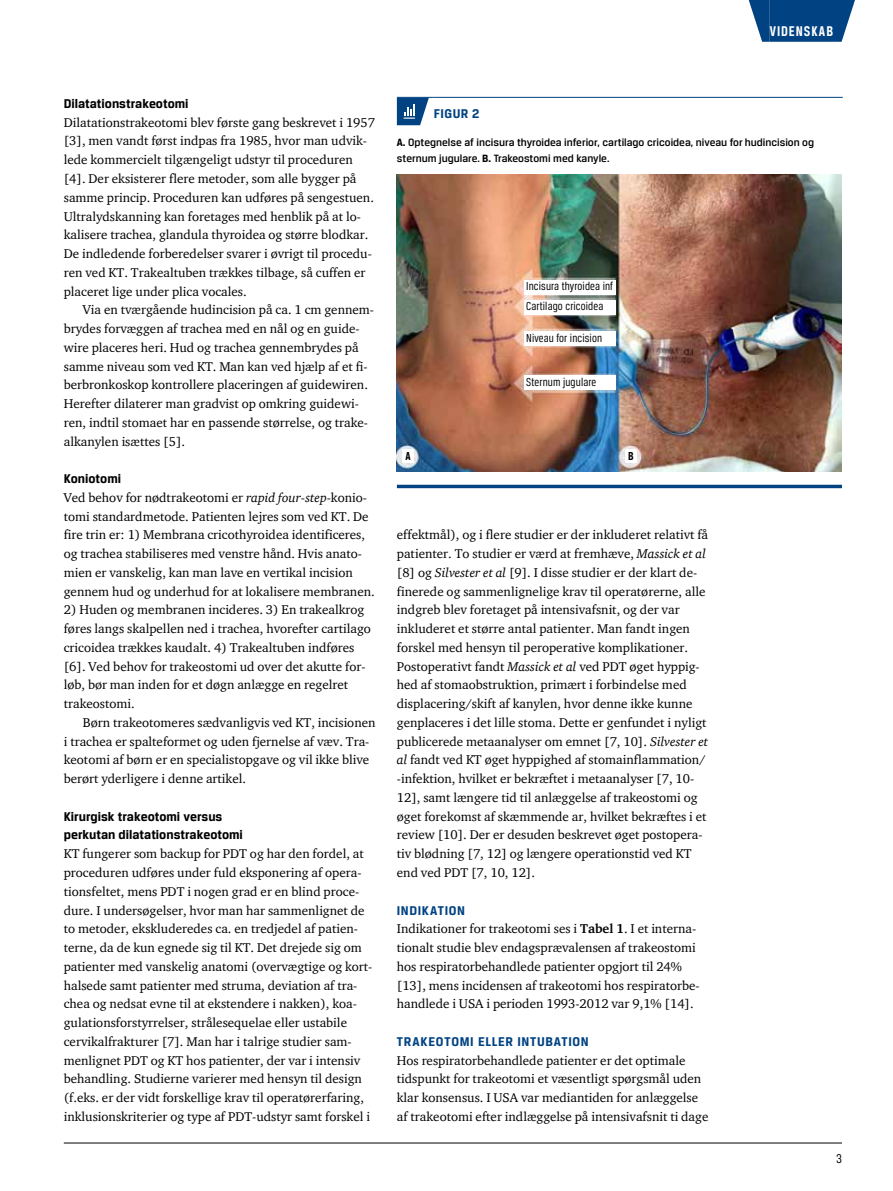
<style>
.page{position:relative;width:893px;height:1191px;background:#fff}
.page>*{position:absolute;margin:0;border:0;box-sizing:border-box;transform-origin:0 0}
.t1{font:700 15px "Breuer Condensed";letter-spacing:.065em;color:#fff}
.t2{font:700 13.5px/18.8px "Breuer Text";color:#000}
.t3{font:700 13.5px "Breuer Text";letter-spacing:.05em;color:#004282}
.t4{font:13.5px "Breuer Condensed";color:#000}
.t5{font:13.05px/18.8px "ITC Charter Com";color:#000}
.t6{font:12.3px/20px "Breuer Condensed";letter-spacing:.01em;color:#000}
.t7{font:700 12.3px "Breuer Condensed";color:#000}
.t8{font:500 11.25px/15.8px "Breuer Text";color:#000}
.s1{font-style:italic}
.s2{font-weight:700}
</style>
<div class="page">
<hr style="left:64px;top:1142px;width:778px;height:1px;background:#000">
<div style="left:770px;top:0;width:64px;height:42px;background:#004282"></div>
<svg style="left:749px;top:0;width:21px;height:42px"></svg>
<svg style="left:834px;top:0;width:21px;height:42px"></svg>
<hr style="left:397px;top:97px;width:37px;height:1px;background:#004282">
<hr style="left:434px;top:97px;width:409px;height:1px;background:#004282">
<svg style="left:397px;top:98px;width:32px;height:27px"></svg>
<img style="left:397px;top:175px;width:445px;height:296px">
<div style="left:524px;top:280px;width:91px;height:14px;background:#fff"></div>
<div style="left:524px;top:300px;width:91px;height:14px;background:#fff"></div>
<div style="left:524px;top:331px;width:91px;height:14px;background:#fff"></div>
<div style="left:524px;top:375px;width:91px;height:15px;background:#fff"></div>
<div style="left:402px;top:449px;width:12px;height:14px;background:#fff"></div>
<div style="left:625px;top:449px;width:12px;height:14px;background:#fff"></div>
<hr style="left:397px;top:485px;width:445px;height:3px;background:#004282">
<p class="t1" style="left:770px;top:23px;width:65px">VIDENSKAB</p>
<p class="t2" style="left:64px;top:94px;width:126px">Dilatationstrakeotomi</p>
<p class="t5" style="left:64px;top:113px;width:313px">Dilatationstrakeotomi blev første gang beskrevet i 1957 [3], men vandt først indpas fra 1985, hvor man udvik&shy;lede kommercielt tilgængeligt udstyr til proceduren [4]. Der eksisterer flere metoder, som alle bygger på samme princip. Proceduren kan udføres på sengestuen.<br>Ultralydskanning kan foretages med henblik på at lo&shy;kalisere trachea, glandula thyroidea og større blodkar.<br>De indledende forberedelser svarer i øvrigt til procedu&shy;ren ved KT. Trakealtuben trækkes tilbage, så cuffen er placeret lige under plica vocales.</p>
<p class="t5" style="left:64px;top:300px;width:312px;text-indent:19px">Via en tværgående hudincision på ca. 1 cm gennem&shy;brydes forvæggen af trachea med en nål og en guide&shy;wire placeres heri. Hud og trachea gennembrydes på samme niveau som ved KT. Man kan ved hjælp af et fi&shy;berbronkoskop kontrollere placeringen af guidewiren.<br>Herefter dilaterer man gradvist op omkring guidewi&shy;ren, indtil stomaet har en passende størrelse, og trake&shy;alkanylen isættes [5].</p>
<p class="t2" style="left:64px;top:469px;width:59px">Koniotomi</p>
<p class="t5" style="left:64px;top:488px;width:312px">Ved behov for nødtrakeotomi er <span class="s1">rapid four-step</span>-konio&shy;tomi standardmetode. Patienten lejres som ved KT. De fire trin er: 1) Membrana cricothyroidea identificeres, og trachea stabiliseres med venstre hånd. Hvis anato&shy;mien er vanskelig, kan man lave en vertikal incision gennem hud og underhud for at lokalisere membranen.</p>
<p class="t5" style="left:64px;top:600px;width:309px">2) Huden og membranen incideres. 3) En trakealkrog føres langs skalpellen ned i trachea, hvorefter cartilago cricoidea trækkes kaudalt. 4) Trakealtuben indføres [6]. Ved behov for trakeostomi ud over det akutte for&shy;løb, bør man inden for et døgn anlægge en regelret trakeostomi.</p>
<p class="t5" style="left:64px;top:713px;width:313px;text-indent:19px">Børn trakeotomeres sædvanligvis ved KT, incisionen i trachea er spalteformet og uden fjernelse af væv. Tra&shy;keotomi af børn er en specialistopgave og vil ikke blive berørt yderligere i denne artikel.</p>
<p class="t2" style="left:64px;top:806px;width:181px">Kirurgisk trakeotomi versus perkutan dilatationstrakeotomi</p>
<p class="t5" style="left:64px;top:844px;width:310px">KT fungerer som backup for PDT og har den fordel, at proceduren udføres under fuld eksponering af opera&shy;tionsfeltet, mens PDT i nogen grad er en blind proce&shy;dure. I undersøgelser, hvor man har sammenlignet de to metoder, ekskluderedes ca. en tredjedel af patien&shy;terne, da de kun egnede sig til KT. Det drejede sig om patienter med vanskelig anatomi (overvægtige og kort&shy;halsede samt patienter med struma, deviation af tra&shy;chea og nedsat evne til at ekstendere i nakken), koa&shy;gulationsforstyrrelser, strålesequelae eller ustabile cervikalfrakturer [7]. Man har i talrige studier sam&shy;menlignet PDT og KT hos patienter, der var i intensiv behandling. Studierne varierer med hensyn til design (f.eks. er der vidt forskellige krav til operatørerfaring, inklusionskriterier og type af PDT-udstyr samt forskel i</p>
<p class="t3" style="left:434px;top:106px;width:47px">Figur 2</p>
<p class="t8" style="left:397px;top:135px;width:419px"><span class="s2">A.</span> Optegnelse af incisura thyroidea inferior, cartilago cricoidea, niveau for hudincision og sternum jugulare. <span class="s2">B.</span> Trakeostomi med kanyle.</p>
<p class="t6" style="left:526px;top:276px;width:88px">Incisura thyroidea inf<br>Cartilago cricoidea</p>
<p class="t6" style="left:526px;top:327px;width:77px">Niveau for incision</p>
<p class="t6" style="left:526px;top:372px;width:72px">Sternum jugulare</p>
<p class="t7" style="left:405px;top:449px;width:6px">A</p>
<p class="t7" style="left:628px;top:449px;width:6px">B</p>
<p class="t5" style="left:397px;top:525px;width:313px">effektmål), og i flere studier er der inkluderet relativt få patienter. To studier er værd at fremhæve, <span class="s1">Massick et al </span>[8] og <span class="s1">Silvester et al</span> [9]. I disse studier er der klart de&shy;finerede og sammenlignelige krav til operatørerne, alle indgreb blev foretaget på intensivafsnit, og der var inkluderet et større antal patienter. Man fandt ingen forskel med hensyn til peroperative komplikationer.<br>Postoperativt fandt <span class="s1">Massick et al</span> ved PDT øget hyppig&shy;hed af stomaobstruktion, primært i forbindelse med displacering/skift af kanylen, hvor denne ikke kunne genplaceres i det lille stoma. Dette er genfundet i nyligt publicerede metaanalyser om emnet [7, 10]. <span class="s1">Silvester et al</span> fandt ved KT øget hyppighed af stomainflammation/ -infektion, hvilket er bekræftet i metaanalyser [7, 10- 12], samt længere tid til anlæggelse af trakeostomi og øget forekomst af skæmmende ar, hvilket bekræftes i et review [10]. Der er desuden beskrevet øget postopera&shy;tiv blødning [7, 12] og længere operationstid ved KT end ved PDT [7, 10, 12].</p>
<p class="t3" style="left:397px;top:902px;width:70px">INDIKATION</p>
<p class="t5" style="left:397px;top:919px;width:304px">Indikationer for trakeotomi ses i <span class="s2">Tabel 1</span>. I et interna&shy;tionalt studie blev endagsprævalensen af trakeostomi hos respiratorbehandlede patienter opgjort til 24% [13], mens incidensen af trakeotomi hos respiratorbe&shy;handlede i USA i perioden 1993-2012 var 9,1% [14].</p>
<p class="t3" style="left:397px;top:1033px;width:193px">TRAKEOTOMI ELLER INTUBATION</p>
<p class="t5" style="left:397px;top:1050px;width:313px">Hos respiratorbehandlede patienter er det optimale tidspunkt for trakeotomi et væsentligt spørgsmål uden klar konsensus. I USA var mediantiden for anlæggelse af trakeotomi efter indlæggelse på intensivafsnit ti dage</p>
<p class="t4" style="left:836px;top:1150px;width:7px">3</p>
</div>
